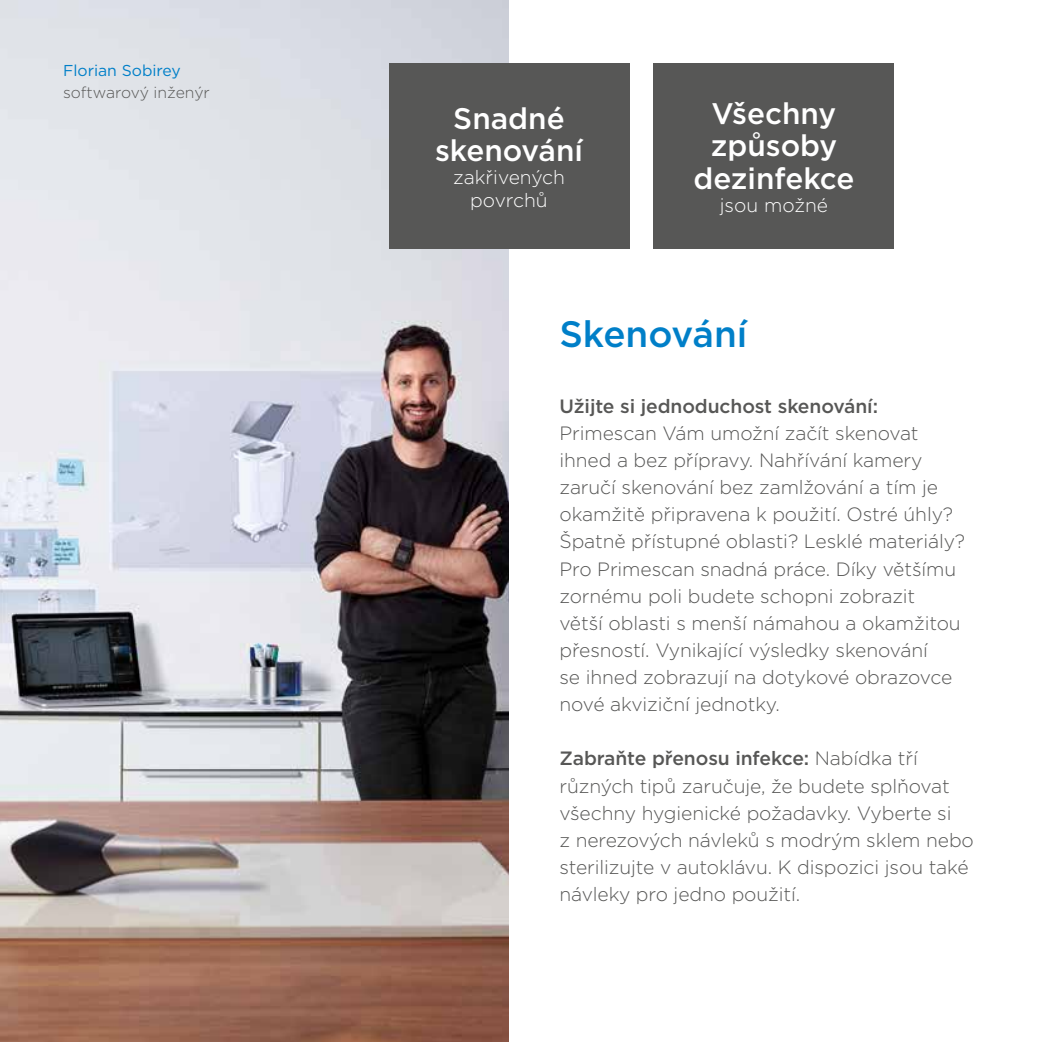
<style>
.page{position:relative;width:1042px;height:1042px;background:#fff}
.page>*{position:absolute;margin:0;border:0;box-sizing:border-box;transform-origin:0 0}
.t1{font:500 36.75px "Gotham";color:#007fc8}
.t2{font:500 29.75px/32.2px "Gotham";color:#fff;text-align:center}
.t3{font:300 19.25px/27.1px "Gotham";letter-spacing:-.005em;color:#575756}
.t4{font:500 19.25px "Gotham";letter-spacing:-.005em;color:#575756}
.t5{font:300 19.25px/23.1px "Gotham";color:#fff;text-align:center}
.t6{font:300 15.75px "Gotham";color:#575756}
.t7{font:15.75px "Gotham";color:#007fc8}
.s1{font-weight:500}
</style>
<div class="page">
<img style="left:0;top:0;width:508px;height:1042px">
<div style="left:389px;top:63px;width:240px;height:186px;background:#575756"></div>
<div style="left:654px;top:63px;width:240px;height:186px;background:#575756"></div>
<p class="t7" style="left:63px;top:60px;width:119px">Florian Sobirey</p>
<p class="t6" style="left:63px;top:83px;width:148px">softwarový inženýr</p>
<h2 class="t2" style="left:435px;top:102px;width:149px">Snadné skenování</h2>
<p class="t5" style="left:453px;top:165px;width:113px">zakřivených povrchů</p>
<h2 class="t2" style="left:693px;top:97px;width:163px">Všechny způsoby dezinfekce</h2>
<p class="t5" style="left:720px;top:193px;width:110px">jsou možné</p>
<h1 class="t1" style="left:559px;top:310px;width:189px">Skenování</h1>
<p class="t4" style="left:559px;top:393px;width:320px">Užijte si jednoduchost skenování:</p>
<p class="t3" style="left:559px;top:419px;width:407px">Primescan Vám umožní začít skenovat ihned a bez přípravy. Nahřívání kamery zaručí skenování bez zamlžování a tím je okamžitě připravena k použití. Ostré úhly?<br>Špatně přístupné oblasti? Lesklé materiály?<br>Pro Primescan snadná práce. Díky většímu zornému poli budete schopni zobrazit<br>větší oblasti s menší námahou a okamžitou přesností. Vynikající výsledky skenování<br>se ihned zobrazují na dotykové obrazovce nové akviziční jednotky.</p>
<p class="t3" style="left:559px;top:744px;width:416px"><span class="s1">Zabraňte přenosu infekce:</span> Nabídka tří různých tipů zaručuje, že budete splňovat všechny hygienické požadavky. Vyberte si<br>z nerezových návleků s modrým sklem nebo sterilizujte v autoklávu. K dispozici jsou také návleky pro jedno použití.</p>
</div>
